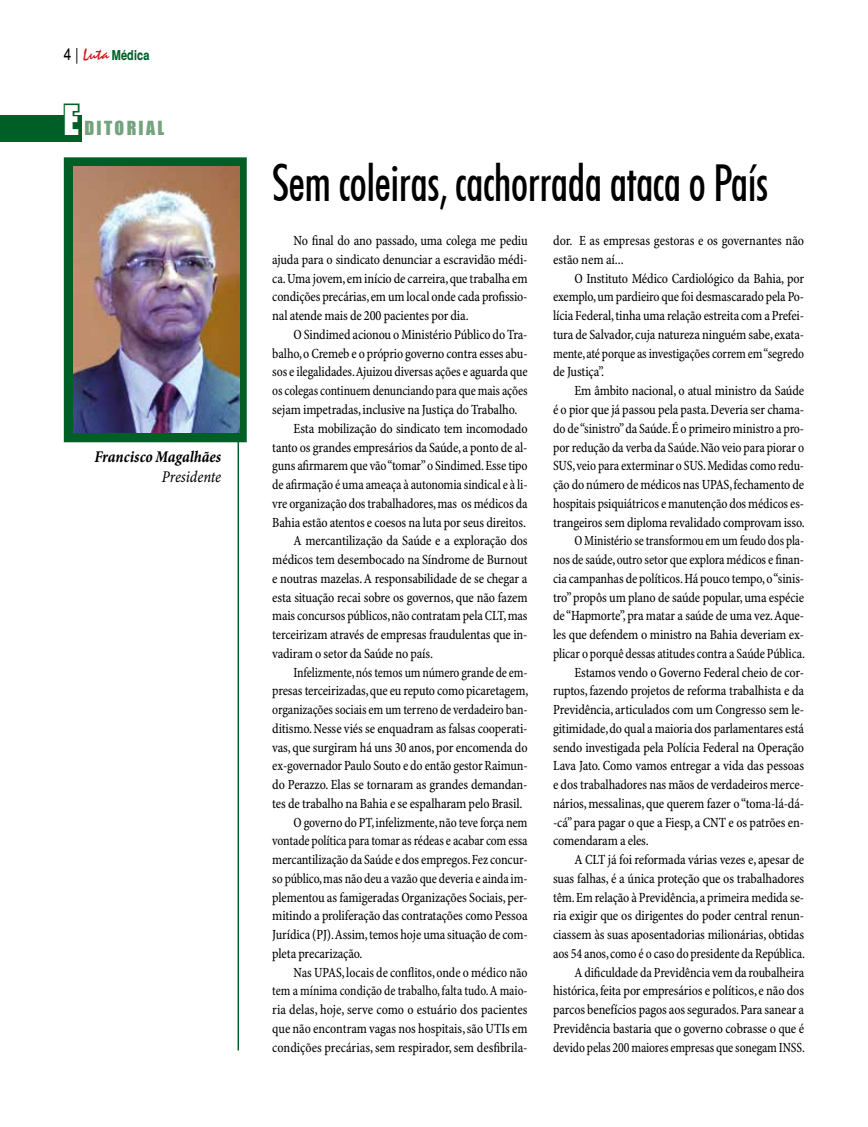
<style>
.page{position:relative;width:868px;height:1127px;background:#fff}
.page>*{position:absolute;margin:0;border:0;box-sizing:border-box;transform-origin:0 0}
.t1{font:500 condensed 51px "Futura BT";letter-spacing:-.01em;color:#000;scale:.87 1}
.t2{font:17.85px "Impact";letter-spacing:.13em;color:#74a37e}
.t3{font:16.5px "Minion Pro Bold Cn It Capt";letter-spacing:-.005em;color:#000;scale:.94 1}
.t4{font:16.5px "Minion Pro Cn It Capt";letter-spacing:-.005em;color:#000;scale:.94 1}
.t5{font:14.1px/18.8px "Minion Pro Cn Capt";letter-spacing:-.01em;color:#000;text-align:justify;scale:.94 1}
.t6{font:14.1px "Minion Pro Cn Capt";letter-spacing:-.01em;color:#000;scale:.93 1}
.t7{font:14.1px "Minion Pro Cn Capt";letter-spacing:-.01em;color:#000;scale:.92 1}
.t8{font:14.1px "Minion Pro Cn Capt";letter-spacing:-.01em;color:#000;scale:.91 1}
.t9{font:14.1px "Minion Pro Cn Capt";letter-spacing:-.01em;color:#000;scale:.9 1}
.t10{font:14.1px "Minion Pro Cn Capt";letter-spacing:-.01em;color:#000;scale:.89 1}
.t11{font:700 13.5px "Switzerland Narrow";color:#005e27}
.s1{font-family:"Switzerland Narrow Plain";font-weight:400;font-size:16.5px;color:#000}
.s2{font-family:"Staccato 222 BT";font-weight:400;font-size:16.5px;color:#cd171a}
.s3{font-size:37.5px;color:#fff}
</style>
<div class="page">
<hr style="left:237px;top:321px;width:2px;height:729px;background:#005e27">
<div style="left:0;top:115px;width:82px;height:27px;background:#005e27"></div>
<svg style="left:63px;top:103px;width:17px;height:12px"></svg>
<div style="left:64px;top:157px;width:183px;height:285px;background:#005e27;border:3px solid #005e27"></div>
<img style="left:74px;top:166px;width:166px;height:266px">
<p class="t11" style="left:64px;top:48px;width:87px"><span class="s1">4 |</span> <span class="s2">Luta</span> Médica</p>
<p class="t2" style="left:64px;top:114px;width:102px"><span class="s3">E</span> DITORIAL</p>
<p class="t3" style="left:94px;top:446px;width:136px">Francisco Magalhães</p>
<p class="t4" style="left:162px;top:466px;width:65px">Presidente</p>
<h1 class="t1" style="left:272px;top:152px;width:571px">Sem coleiras, cachorrada ataca o País</h1>
<p class="t5" style="left:272px;top:232px;width:273px;text-indent:21px">No final do ano passado, uma colega me pediu ajuda para o sindicato denunciar a escravidão médi&shy;ca. Uma jovem, em início de carreira, que trabalha em condições precárias, em um local onde cada profissio&shy;nal atende mais de 200 pacientes por dia.</p>
<p class="t6" style="left:293px;top:326px;width:253px">O Sindimed acionou o Ministério Público do Tra-</p>
<p class="t6" style="left:272px;top:345px;width:276px">balho, o Cremeb e o próprio governo contra esses abu-</p>
<p class="t8" style="left:272px;top:363px;width:282px">sos e ilegalidades. Ajuizou diversas ações e aguarda que</p>
<p class="t9" style="left:272px;top:382px;width:285px">os colegas continuem denunciando para que mais ações</p>
<p class="t5" style="left:272px;top:401px;width:262px">sejam impetradas, inclusive na Justiça do Trabalho.</p>
<p class="t5" style="left:293px;top:419px;width:250px">Esta mobilização do sindicato tem incomodado</p>
<p class="t5" style="left:272px;top:438px;width:273px">tanto os grandes empresários da Saúde, a ponto de al-</p>
<p class="t7" style="left:272px;top:457px;width:279px">guns afirmarem que vão “tomar” o Sindimed. Esse tipo</p>
<p class="t8" style="left:272px;top:476px;width:282px">de afirmação é uma ameaça à autonomia sindical e à li-</p>
<p class="t7" style="left:272px;top:495px;width:279px">vre organização dos trabalhadores, mas os médicos da</p>
<p class="t5" style="left:272px;top:513px;width:271px">Bahia estão atentos e coesos na luta por seus direitos.</p>
<p class="t5" style="left:293px;top:532px;width:250px">A mercantilização da Saúde e a exploração dos</p>
<p class="t5" style="left:272px;top:551px;width:273px">médicos tem desembocado na Síndrome de Burnout</p>
<p class="t5" style="left:272px;top:569px;width:273px">e noutras mazelas. A responsabilidade de se chegar a</p>
<p class="t5" style="left:272px;top:588px;width:273px">esta situação recai sobre os governos, que não fazem</p>
<p class="t7" style="left:272px;top:607px;width:279px">mais concursos públicos, não contratam pela CLT, mas</p>
<p class="t5" style="left:272px;top:626px;width:273px">terceirizam através de empresas fraudulentas que in-</p>
<p class="t5" style="left:272px;top:644px;width:173px">vadiram o setor da Saúde no país.</p>
<p class="t9" style="left:293px;top:663px;width:261px">Infelizmente, nós temos um número grande de em-</p>
<p class="t6" style="left:272px;top:682px;width:277px">presas terceirizadas, que eu reputo como picaretagem,</p>
<p class="t8" style="left:272px;top:701px;width:282px">organizações sociais em um terreno de verdadeiro ban-</p>
<p class="t5" style="left:272px;top:719px;width:273px">ditismo. Nesse viés se enquadram as falsas cooperati-</p>
<p class="t5" style="left:272px;top:738px;width:273px">vas, que surgiram há uns 30 anos, por encomenda do</p>
<p class="t6" style="left:272px;top:757px;width:276px">ex-governador Paulo Souto e do então gestor Raimun-</p>
<p class="t5" style="left:272px;top:776px;width:273px">do Perazzo. Elas se tornaram as grandes demandan-</p>
<p class="t5" style="left:272px;top:794px;width:267px">tes de trabalho na Bahia e se espalharam pelo Brasil.</p>
<p class="t7" style="left:293px;top:813px;width:256px">O governo do PT, infelizmente, não teve força nem</p>
<p class="t9" style="left:272px;top:832px;width:285px">vontade política para tomar as rédeas e acabar com essa</p>
<p class="t6" style="left:272px;top:851px;width:276px">mercantilização da Saúde e dos empregos. Fez concur-</p>
<p class="t9" style="left:272px;top:870px;width:285px">so público, mas não deu a vazão que deveria e ainda im-</p>
<p class="t5" style="left:272px;top:888px;width:273px">plementou as famigeradas Organizações Sociais, per-</p>
<p class="t5" style="left:272px;top:907px;width:273px">mitindo a proliferação das contratações como Pessoa</p>
<p class="t6" style="left:272px;top:926px;width:276px">Jurídica (PJ). Assim, temos hoje uma situação de com-</p>
<p class="t5" style="left:272px;top:944px;width:98px">pleta precarização.</p>
<p class="t7" style="left:293px;top:963px;width:256px">Nas UPAS, locais de conflitos, onde o médico não</p>
<p class="t10" style="left:272px;top:982px;width:288px">tem a mínima condição de trabalho, falta tudo. A maio-</p>
<p class="t5" style="left:272px;top:1001px;width:273px">ria delas, hoje, serve como o estuário dos pacientes</p>
<p class="t6" style="left:272px;top:1020px;width:276px">que não encontram vagas nos hospitais, são UTIs em</p>
<p class="t5" style="left:272px;top:1038px;width:273px">condições precárias, sem respirador, sem desfibrila-</p>
<p class="t5" style="left:553px;top:232px;width:268px">dor. E as empresas gestoras e os governantes não estão nem aí...</p>
<p class="t5" style="left:553px;top:269px;width:268px;text-indent:21px">O Instituto Médico Cardiológico da Bahia, por exemplo, um pardieiro que foi desmascarado pela Po&shy;lícia Federal, tinha uma relação estreita com a Prefei&shy;tura de Salvador, cuja natureza ninguém sabe, exata&shy;mente, até porque as investigações correm em “segredo de Justiça”.</p>
<p class="t5" style="left:574px;top:382px;width:246px">Em âmbito nacional, o atual ministro da Saúde</p>
<p class="t5" style="left:553px;top:401px;width:268px">é o pior que já passou pela pasta. Deveria ser chama-</p>
<p class="t7" style="left:553px;top:420px;width:274px">do de “sinistro” da Saúde. É o primeiro ministro a pro-</p>
<p class="t7" style="left:553px;top:438px;width:274px">por redução da verba da Saúde. Não veio para piorar o</p>
<p class="t8" style="left:553px;top:457px;width:277px">SUS, veio para exterminar o SUS. Medidas como redu-</p>
<p class="t6" style="left:553px;top:476px;width:271px">ção do número de médicos nas UPAS, fechamento de</p>
<p class="t7" style="left:553px;top:495px;width:274px">hospitais psiquiátricos e manutenção dos médicos es-</p>
<p class="t5" style="left:553px;top:513px;width:269px">trangeiros sem diploma revalidado comprovam isso.</p>
<p class="t10" style="left:574px;top:532px;width:259px">O Ministério se transformou em um feudo dos pla-</p>
<p class="t8" style="left:553px;top:551px;width:277px">nos de saúde, outro setor que explora médicos e finan-</p>
<p class="t6" style="left:553px;top:570px;width:271px">cia campanhas de políticos. Há pouco tempo, o “sinis-</p>
<p class="t5" style="left:553px;top:588px;width:268px">tro” propôs um plano de saúde popular, uma espécie</p>
<p class="t5" style="left:553px;top:607px;width:268px">de “Hapmorte”, pra matar a saúde de uma vez. Aque-</p>
<p class="t5" style="left:553px;top:626px;width:268px">les que defendem o ministro na Bahia deveriam ex-</p>
<p class="t8" style="left:553px;top:645px;width:278px">plicar o porquê dessas atitudes contra a Saúde Pública.</p>
<p class="t5" style="left:574px;top:663px;width:246px">Estamos vendo o Governo Federal cheio de cor-</p>
<p class="t5" style="left:553px;top:682px;width:268px">ruptos, fazendo projetos de reforma trabalhista e da</p>
<p class="t5" style="left:553px;top:701px;width:268px">Previdência, articulados com um Congresso sem le-</p>
<p class="t6" style="left:553px;top:720px;width:271px">gitimidade, do qual a maioria dos parlamentares está</p>
<p class="t5" style="left:553px;top:738px;width:268px">sendo investigada pela Polícia Federal na Operação</p>
<p class="t5" style="left:553px;top:757px;width:268px">Lava Jato. Como vamos entregar a vida das pessoas</p>
<p class="t5" style="left:553px;top:776px;width:268px">e dos trabalhadores nas mãos de verdadeiros merce-</p>
<p class="t5" style="left:553px;top:794px;width:268px">nários, messalinas, que querem fazer o “toma-lá-dá-</p>
<p class="t5" style="left:553px;top:813px;width:268px">-cá” para pagar o que a Fiesp, a CNT e os patrões en-</p>
<p class="t5" style="left:553px;top:832px;width:103px">comendaram a eles.</p>
<p class="t5" style="left:574px;top:851px;width:246px">A CLT já foi reformada várias vezes e, apesar de</p>
<p class="t5" style="left:553px;top:869px;width:268px">suas falhas, é a única proteção que os trabalhadores</p>
<p class="t6" style="left:553px;top:888px;width:271px">têm. Em relação à Previdência, a primeira medida se-</p>
<p class="t5" style="left:553px;top:907px;width:268px">ria exigir que os dirigentes do poder central renun-</p>
<p class="t5" style="left:553px;top:926px;width:268px">ciassem às suas aposentadorias milionárias, obtidas</p>
<p class="t8" style="left:553px;top:945px;width:278px">aos 54 anos, como é o caso do presidente da República.</p>
<p class="t7" style="left:574px;top:963px;width:251px">A dificuldade da Previdência vem da roubalheira</p>
<p class="t5" style="left:553px;top:982px;width:268px">histórica, feita por empresários e políticos, e não dos</p>
<p class="t5" style="left:553px;top:1001px;width:268px">parcos benefícios pagos aos segurados. Para sanear a</p>
<p class="t5" style="left:553px;top:1019px;width:268px">Previdência bastaria que o governo cobrasse o que é</p>
<p class="t9" style="left:553px;top:1038px;width:281px">devido pelas 200 maiores empresas que sonegam INSS.</p>
</div>
